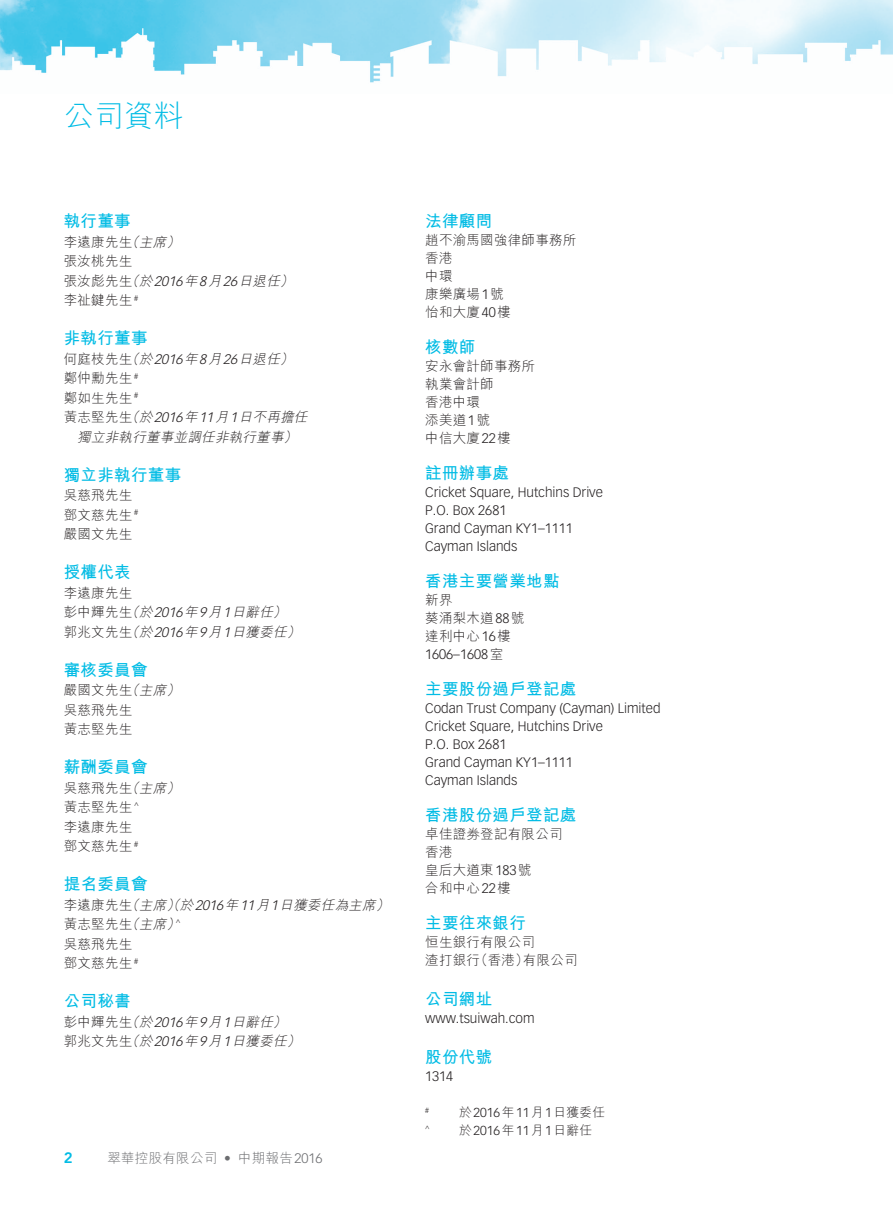
<style>
.page{position:relative;width:893px;height:1212px;background:#fff}
.page>*{position:absolute;margin:0;border:0;box-sizing:border-box;transform-origin:0 0}
.t1{font:300 30px "M Hei HK";color:#02bce5}
._01_H1{font:700 16.5px "M Hei HK";letter-spacing:.02em;color:#02bce5}
.t2{font:800 15px "Avenir LT Std";color:#02bce5}
._00_txt{font:300 13.5px "M Hei HK";letter-spacing:.02em;color:#231f20}
._00_txt-2{font:300 13.5px "Vectora LT Std";color:#231f20}
._00_txt-3{font:italic 300 13.5px "M Hei HK";color:#231f20}
.t3{font:300 13.5px "M Hei HK";letter-spacing:.02em;color:#6c6d70}
._06_Notes{font:300 12.75px "M Hei HK";color:#231f20}
._06_Notes-2{font:300 12.75px "Vectora LT Std";color:#231f20}
._06_Notes-3{font:300 7.5px "Vectora LT Std";color:#231f20}
.s1{font-style:italic}
.s2{font-style:normal}
.s3{font-family:"Vectora LT Std"}
.s4{font-family:"M Hei HK"}
</style>
<div class="page">
<img style="left:0;top:0;width:893px;height:83px">
<p class="t1" style="left:64px;top:100px;width:121px">公司資料</p>
<p class="_01_H1" style="left:64px;top:209px;width:68px">執行董事</p>
<p class="_00_txt" style="left:64px;top:235px;width:120px">李遠康先生<span class="s1">（主席）</span></p>
<p class="_00_txt" style="left:64px;top:254px;width:70px">張汝桃先生</p>
<p class="_00_txt-3" style="left:64px;top:274px;width:234px"><span class="s2">張汝彪先生</span>（於<span class="s3">2016</span>年<span class="s3">8</span>月<span class="s3">26</span>日退任）</p>
<p class="_00_txt" style="left:64px;top:293px;width:76px">李祉鍵先生 <sup>#</sup></p>
<p class="_01_H1" style="left:64px;top:326px;width:85px">非執行董事</p>
<p class="_00_txt-3" style="left:64px;top:352px;width:234px"><span class="s2">何庭枝先生</span>（於<span class="s3">2016</span>年<span class="s3">8</span>月<span class="s3">26</span>日退任）</p>
<p class="_00_txt" style="left:64px;top:371px;width:76px">鄭仲勳先生 <sup>#</sup></p>
<p class="_00_txt" style="left:64px;top:391px;width:76px">鄭如生先生 <sup>#</sup></p>
<p class="_00_txt-3" style="left:64px;top:410px;width:248px"><span class="s2">黃志堅先生</span>（於<span class="s3">2016</span>年<span class="s3">11</span>月<span class="s3">1</span>日不再擔任</p>
<p class="_00_txt-3" style="left:77px;top:430px;width:224px">獨立非執行董事並調任非執行董事）</p>
<p class="_01_H1" style="left:64px;top:463px;width:119px">獨立非執行董事</p>
<p class="_00_txt" style="left:64px;top:488px;width:70px">吳慈飛先生</p>
<p class="_00_txt" style="left:64px;top:508px;width:76px">鄧文慈先生 <sup>#</sup></p>
<p class="_00_txt" style="left:64px;top:527px;width:70px">嚴國文先生</p>
<p class="_01_H1" style="left:64px;top:560px;width:68px">授權代表</p>
<p class="_00_txt" style="left:64px;top:586px;width:70px">李遠康先生</p>
<p class="_00_txt-3" style="left:64px;top:605px;width:227px"><span class="s2">彭中輝先生</span>（於<span class="s3">2016</span>年<span class="s3">9</span>月<span class="s3">1</span>日辭任）</p>
<p class="_00_txt-3" style="left:64px;top:625px;width:241px"><span class="s2">郭兆文先生</span>（於<span class="s3">2016</span>年<span class="s3">9</span>月<span class="s3">1</span>日獲委任）</p>
<p class="_01_H1" style="left:64px;top:658px;width:85px">審核委員會</p>
<p class="_00_txt" style="left:64px;top:683px;width:120px">嚴國文先生<span class="s1">（主席）</span></p>
<p class="_00_txt" style="left:64px;top:703px;width:70px">吳慈飛先生</p>
<p class="_00_txt" style="left:64px;top:722px;width:70px">黃志堅先生</p>
<p class="_01_H1" style="left:64px;top:755px;width:85px">薪酬委員會</p>
<p class="_00_txt" style="left:64px;top:781px;width:120px">吳慈飛先生<span class="s1">（主席）</span></p>
<p class="_00_txt" style="left:64px;top:800px;width:76px">黃志堅先生 <sup>^</sup></p>
<p class="_00_txt" style="left:64px;top:820px;width:70px">李遠康先生</p>
<p class="_00_txt" style="left:64px;top:839px;width:76px">鄧文慈先生 <sup>#</sup></p>
<p class="_01_H1" style="left:64px;top:872px;width:85px">提名委員會</p>
<p class="_00_txt-3" style="left:64px;top:898px;width:330px"><span class="s2">李遠康先生</span>（主席）（於<span class="s3">2016</span>年<span class="s3">11</span>月<span class="s3">1</span>日獲委任為主席）</p>
<p class="_00_txt" style="left:64px;top:917px;width:120px">黃志堅先生<span class="s1">（主席）</span><sup>^</sup></p>
<p class="_00_txt" style="left:64px;top:937px;width:70px">吳慈飛先生</p>
<p class="_00_txt" style="left:64px;top:956px;width:76px">鄧文慈先生 <sup>#</sup></p>
<p class="_01_H1" style="left:64px;top:989px;width:68px">公司秘書</p>
<p class="_00_txt-3" style="left:64px;top:1015px;width:227px"><span class="s2">彭中輝先生</span>（於<span class="s3">2016</span>年<span class="s3">9</span>月<span class="s3">1</span>日辭任）</p>
<p class="_00_txt-3" style="left:64px;top:1034px;width:241px"><span class="s2">郭兆文先生</span>（於<span class="s3">2016</span>年<span class="s3">9</span>月<span class="s3">1</span>日獲委任）</p>
<p class="t2" style="left:64px;top:1149px;width:10px">2</p>
<p class="t3" style="left:107px;top:1151px;width:217px">翠華控股有限公司 <span class="s3">•</span> 中期報告<span class="s3">2016</span></p>
<p class="_01_H1" style="left:425px;top:209px;width:68px">法律顧問</p>
<p class="_00_txt" style="left:425px;top:233px;width:153px">趙不渝馬國強律師事務所</p>
<p class="_00_txt" style="left:425px;top:251px;width:29px">香港</p>
<p class="_00_txt" style="left:425px;top:269px;width:29px">中環</p>
<p class="_00_txt" style="left:425px;top:287px;width:80px">康樂廣場<span class="s3">1</span>號</p>
<p class="_00_txt" style="left:425px;top:305px;width:87px">怡和大廈<span class="s3">40</span>樓</p>
<p class="_01_H1" style="left:425px;top:335px;width:52px">核數師</p>
<p class="_00_txt" style="left:425px;top:359px;width:111px">安永會計師事務所</p>
<p class="_00_txt" style="left:425px;top:377px;width:70px">執業會計師</p>
<p class="_00_txt" style="left:425px;top:395px;width:56px">香港中環</p>
<p class="_00_txt" style="left:425px;top:413px;width:66px">添美道<span class="s3">1</span>號</p>
<p class="_00_txt" style="left:425px;top:431px;width:87px">中信大廈<span class="s3">22</span>樓</p>
<p class="_01_H1" style="left:425px;top:461px;width:85px">註冊辦事處</p>
<p class="_00_txt-2" style="left:425px;top:485px;width:179px">Cricket Square, Hutchins Drive</p>
<p class="_00_txt-2" style="left:425px;top:503px;width:83px">P.O. Box 2681</p>
<p class="_00_txt-2" style="left:425px;top:521px;width:149px">Grand Cayman KY1–1111</p>
<p class="_00_txt-2" style="left:425px;top:539px;width:94px">Cayman Islands</p>
<p class="_01_H1" style="left:425px;top:569px;width:136px">香港主要營業地點</p>
<p class="_00_txt" style="left:425px;top:593px;width:29px">新界</p>
<p class="_00_txt" style="left:425px;top:611px;width:101px">葵涌梨木道<span class="s3">88</span>號</p>
<p class="_00_txt" style="left:425px;top:629px;width:87px">達利中心<span class="s3">16</span>樓</p>
<p class="_00_txt-2" style="left:425px;top:647px;width:80px">1606–1608<span class="s4">室</span></p>
<p class="_01_H1" style="left:425px;top:677px;width:153px">主要股份過戶登記處</p>
<p class="_00_txt-2" style="left:425px;top:701px;width:237px">Codan Trust Company (Cayman) Limited</p>
<p class="_00_txt-2" style="left:425px;top:719px;width:179px">Cricket Square, Hutchins Drive</p>
<p class="_00_txt-2" style="left:425px;top:737px;width:83px">P.O. Box 2681</p>
<p class="_00_txt-2" style="left:425px;top:755px;width:149px">Grand Cayman KY1–1111</p>
<p class="_00_txt-2" style="left:425px;top:773px;width:94px">Cayman Islands</p>
<p class="_01_H1" style="left:425px;top:803px;width:153px">香港股份過戶登記處</p>
<p class="_00_txt" style="left:425px;top:827px;width:139px">卓佳證劵登記有限公司</p>
<p class="_00_txt" style="left:425px;top:845px;width:29px">香港</p>
<p class="_00_txt" style="left:425px;top:863px;width:108px">皇后大道東<span class="s3">183</span>號</p>
<p class="_00_txt" style="left:425px;top:881px;width:87px">合和中心<span class="s3">22</span>樓</p>
<p class="_01_H1" style="left:425px;top:911px;width:102px">主要往來銀行</p>
<p class="_00_txt" style="left:425px;top:935px;width:111px">恒生銀行有限公司</p>
<p class="_00_txt" style="left:425px;top:953px;width:154px">渣打銀行（香港）有限公司</p>
<p class="_01_H1" style="left:425px;top:987px;width:68px">公司網址</p>
<p class="_00_txt-2" style="left:425px;top:1010px;width:111px">www.tsuiwah.com</p>
<p class="_01_H1" style="left:425px;top:1045px;width:68px">股份代號</p>
<p class="_00_txt-2" style="left:425px;top:1068px;width:30px">1314</p>
<p class="_06_Notes-3" style="left:425px;top:1106px;width:5px">#</p>
<p class="_06_Notes" style="left:459px;top:1106px;width:147px">於<span class="s3">2016</span>年<span class="s3">11</span>月<span class="s3">1</span>日獲委任</p>
<p class="_06_Notes-3" style="left:425px;top:1124px;width:6px">^</p>
<p class="_06_Notes-2" style="left:459px;top:1123px;width:134px"><span class="s4">於</span>2016<span class="s4">年</span>11<span class="s4">月</span>1<span class="s4">日辭任</span></p>
</div>
